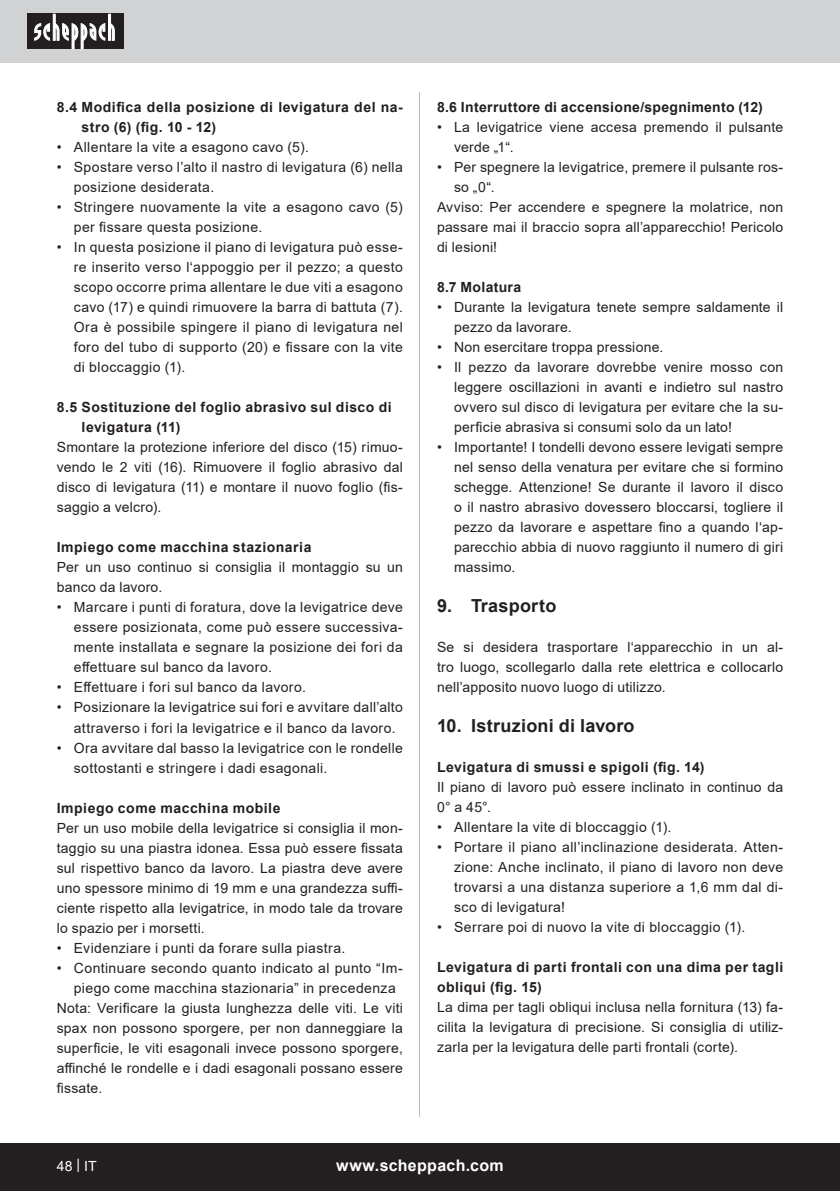
<style>
.page{position:relative;width:840px;height:1191px;background:#fff}
.page>*{position:absolute;margin:0;border:0;box-sizing:border-box;transform-origin:0 0}
.t1{font:700 18px "Arial";letter-spacing:.015em;color:#231f20}
.t2{font:700 16px "Arial";letter-spacing:.02em;color:#fff}
.t3{font:14px/20px "Arial";letter-spacing:.02em;color:#231f20;text-align:justify}
.t4{font:700 14px/20px "Arial";letter-spacing:.035em;color:#231f20}
.t5{font:14px "Arial";color:#fff}
</style>
<div class="page">
<div style="left:0;top:0;width:839px;height:63px;background:#d1d2d4"></div>
<div style="left:0;top:1143px;width:839px;height:48px;background:#231f20"></div>
<div style="left:27px;top:14px;width:96px;height:35px;background:#231f20"></div>
<svg style="left:34px;top:14px;width:81px;height:35px"></svg>
<hr style="left:419px;top:92px;width:1px;height:1025px;background:#b9bdc0">
<p class="t4" style="left:82px;top:97px;width:322px;text-indent:-25px">8.4 Modifica della posizione di levigatura del na&shy;stro (6) (fig. 10 - 12)</p>
<p class="t3" style="left:57px;top:137px;width:254px">• Allentare la vite a esagono cavo (5).</p>
<p class="t3" style="left:74px;top:157px;width:330px;text-indent:-17px">• Spostare verso l’alto il nastro di levigatura (6) nella posizione desiderata.</p>
<p class="t3" style="left:74px;top:197px;width:330px;text-indent:-17px">• Stringere nuovamente la vite a esagono cavo (5) per fissare questa posizione.</p>
<p class="t3" style="left:74px;top:237px;width:330px;text-indent:-17px">• In questa posizione il piano di levigatura può esse&shy;re inserito verso l‘appoggio per il pezzo; a questo scopo occorre prima allentare le due viti a esagono cavo (17) e quindi rimuovere la barra di battuta (7).<br>Ora è possibile spingere il piano di levigatura nel foro del tubo di supporto (20) e fissare con la vite di bloccaggio (1).</p>
<p class="t4" style="left:81px;top:397px;width:311px;text-indent:-25px">8.5 Sostituzione del foglio abrasivo sul disco di levigatura (11)</p>
<p class="t3" style="left:57px;top:437px;width:347px">Smontare la protezione inferiore del disco (15) rimuo&shy;vendo le 2 viti (16). Rimuovere il foglio abrasivo dal disco di levigatura (11) e montare il nuovo foglio (fis&shy;saggio a velcro).</p>
<p class="t4" style="left:57px;top:537px;width:256px">Impiego come macchina stazionaria</p>
<p class="t3" style="left:57px;top:557px;width:347px">Per un uso continuo si consiglia il montaggio su un banco da lavoro.</p>
<p class="t3" style="left:74px;top:597px;width:330px;text-indent:-17px">• Marcare i punti di foratura, dove la levigatrice deve essere posizionata, come può essere successiva&shy;mente installata e segnare la posizione dei fori da effettuare sul banco da lavoro.</p>
<p class="t3" style="left:57px;top:677px;width:250px">• Effettuare i fori sul banco da lavoro.</p>
<p class="t3" style="left:74px;top:697px;width:330px;text-indent:-17px">• Posizionare la levigatrice sui fori e avvitare dall’alto attraverso i fori la levigatrice e il banco da lavoro.</p>
<p class="t3" style="left:74px;top:737px;width:330px;text-indent:-17px">• Ora avvitare dal basso la levigatrice con le rondelle sottostanti e stringere i dadi esagonali.</p>
<p class="t4" style="left:57px;top:797px;width:225px">Impiego come macchina mobile</p>
<p class="t3" style="left:57px;top:817px;width:347px">Per un uso mobile della levigatrice si consiglia il mon&shy;taggio su una piastra idonea. Essa può essere fissata sul rispettivo banco da lavoro. La piastra deve avere uno spessore minimo di 19 mm e una grandezza suffi&shy;ciente rispetto alla levigatrice, in modo tale da trovare lo spazio per i morsetti.</p>
<p class="t3" style="left:57px;top:937px;width:290px">• Evidenziare i punti da forare sulla piastra.</p>
<p class="t3" style="left:57px;top:957px;width:347px">• Continuare secondo quanto indicato al punto “Im-</p>
<p class="t3" style="left:74px;top:977px;width:323px">piego come macchina stazionaria” in precedenza</p>
<p class="t3" style="left:57px;top:997px;width:347px">Nota: Verificare la giusta lunghezza delle viti. Le viti</p>
<p class="t3" style="left:57px;top:1017px;width:347px">spax non possono sporgere, per non danneggiare la</p>
<p class="t3" style="left:57px;top:1037px;width:347px">superficie, le viti esagonali invece possono sporgere,</p>
<p class="t3" style="left:57px;top:1057px;width:347px">affinché le rondelle e i dadi esagonali possano essere</p>
<p class="t3" style="left:57px;top:1077px;width:47px">fissate.</p>
<p class="t4" style="left:437px;top:97px;width:327px">8.6 Interruttore di accensione/spegnimento (12)</p>
<p class="t3" style="left:454px;top:117px;width:330px;text-indent:-17px">• La levigatrice viene accesa premendo il pulsante verde „1“.</p>
<p class="t3" style="left:437px;top:157px;width:347px">• Per spegnere la levigatrice, premere il pulsante ros-</p>
<p class="t3" style="left:454px;top:177px;width:42px">so „0“.</p>
<p class="t3" style="left:437px;top:197px;width:347px">Avviso: Per accendere e spegnere la molatrice, non</p>
<p class="t3" style="left:437px;top:217px;width:347px">passare mai il braccio sopra all’apparecchio! Pericolo</p>
<p class="t3" style="left:437px;top:237px;width:62px">di lesioni!</p>
<p class="t4" style="left:437px;top:277px;width:86px">8.7 Molatura</p>
<p class="t3" style="left:454px;top:297px;width:330px;text-indent:-17px">• Durante la levigatura tenete sempre saldamente il pezzo da lavorare.</p>
<p class="t3" style="left:437px;top:337px;width:228px">• Non esercitare troppa pressione.</p>
<p class="t3" style="left:454px;top:357px;width:330px;text-indent:-17px">• Il pezzo da lavorare dovrebbe venire mosso con leggere oscillazioni in avanti e indietro sul nastro ovvero sul disco di levigatura per evitare che la su&shy;perficie abrasiva si consumi solo da un lato!</p>
<p class="t3" style="left:454px;top:437px;width:330px;text-indent:-17px">• Importante! I tondelli devono essere levigati sempre nel senso della venatura per evitare che si formino schegge. Attenzione! Se durante il lavoro il disco o il nastro abrasivo dovessero bloccarsi, togliere il pezzo da lavorare e aspettare fino a quando l‘ap&shy;parecchio abbia di nuovo raggiunto il numero di giri massimo.</p>
<p class="t1" style="left:437px;top:593px;width:121px">9. Trasporto</p>
<p class="t3" style="left:437px;top:637px;width:347px">Se si desidera trasportare l‘apparecchio in un al&shy;tro luogo, scollegarlo dalla rete elettrica e collocarlo nell’apposito nuovo luogo di utilizzo.</p>
<p class="t1" style="left:437px;top:713px;width:199px">10. Istruzioni di lavoro</p>
<p class="t4" style="left:437px;top:757px;width:269px">Levigatura di smussi e spigoli (fig. 14)</p>
<p class="t3" style="left:437px;top:777px;width:347px">Il piano di lavoro può essere inclinato in continuo da<br>0° a 45°.</p>
<p class="t3" style="left:437px;top:817px;width:236px">• Allentare la vite di bloccaggio (1).</p>
<p class="t3" style="left:454px;top:837px;width:330px;text-indent:-17px">• Portare il piano all’inclinazione desiderata. Atten&shy;zione: Anche inclinato, il piano di lavoro non deve trovarsi a una distanza superiore a 1,6 mm dal di&shy;sco di levigatura!</p>
<p class="t3" style="left:437px;top:917px;width:310px">• Serrare poi di nuovo la vite di bloccaggio (1).</p>
<p class="t4" style="left:437px;top:957px;width:347px">Levigatura di parti frontali con una dima per tagli obliqui (fig. 15)</p>
<p class="t3" style="left:437px;top:997px;width:347px">La dima per tagli obliqui inclusa nella fornitura (13) fa&shy;cilita la levigatura di precisione. Si consiglia di utiliz&shy;zarla per la levigatura delle parti frontali (corte).</p>
<p class="t5" style="left:57px;top:1156px;width:41px">48 | IT</p>
<p class="t2" style="left:336px;top:1154px;width:169px">www.scheppach.com</p>
</div>
